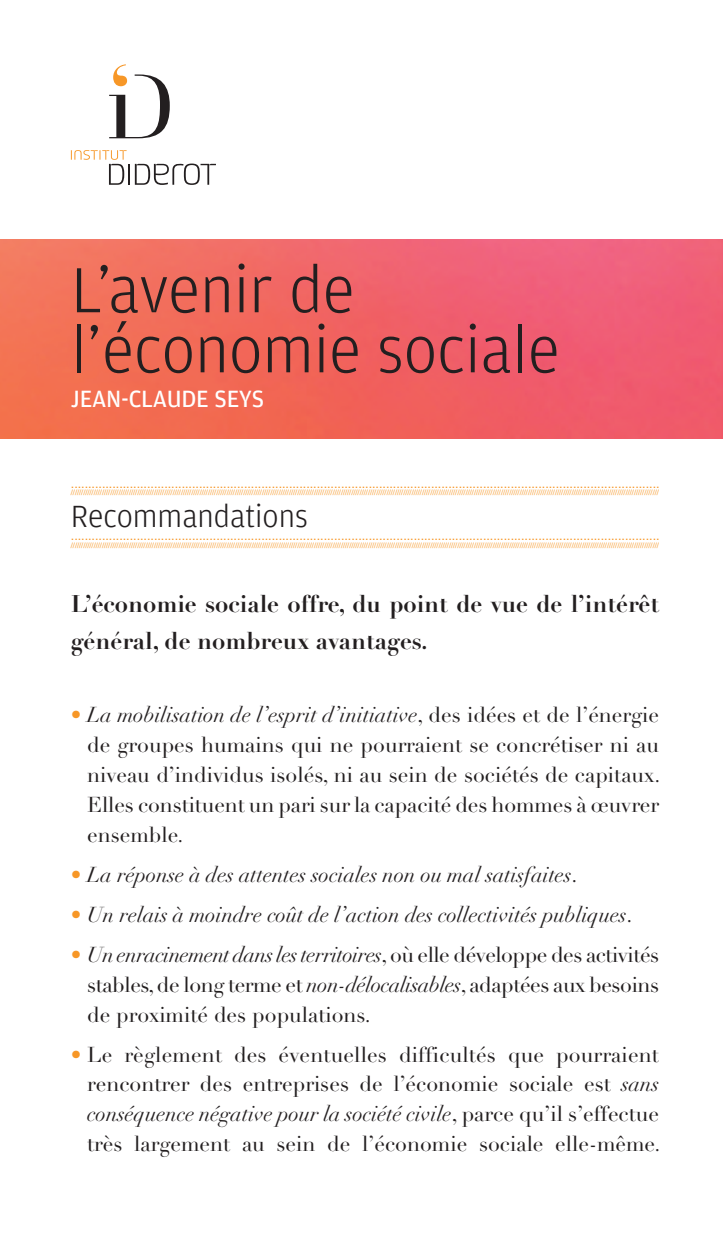
<style>
.page{position:relative;width:723px;height:1241px;background:#fff}
.page>*{position:absolute;margin:0;border:0;box-sizing:border-box;transform-origin:0 0}
.t1{font:300 67.5px/60px "Amplitude";color:#231f20}
.t2{font:300 32.5px "Amplitude";color:#231f20}
.t3{font:25px "Amplitude";letter-spacing:-.01em;color:#fff}
.t4{font:700 23.75px/36px "Didot";color:#231f20}
.t5{font:21.25px/30px "Didot";color:#231f20;text-align:justify}
.t6{font:italic 21.25px "Didot";color:#231f20}
.t7{font:12.5px "Helvetica";color:#f79727}
.t8{font:7.5px "Helvetica";color:#f79727}
.s1{color:#f79727}
.s2{font-style:italic}
.s3{font-style:normal;color:#f79727}
.s4{font-style:normal}
</style>
<div class="page">
<img style="left:0;top:240px;width:723px;height:198px">
<hr style="left:128px;top:164px;width:2px;height:21px;background:#231f20">
<svg style="left:135px;top:163px;width:81px;height:22px"></svg>
<svg style="left:71px;top:150px;width:56px;height:35px"></svg>
<svg style="left:109px;top:64px;width:61px;height:74px"></svg>
<h1 class="t1" style="left:71px;top:259px;width:490px">L’avenir de l’économie sociale</h1>
<p class="t3" style="left:71px;top:385px;width:195px">JEAN-CLAUDE SEYS</p>
<p class="t7" style="left:71px;top:479px;width:590px">..........................................................................................................................................................................</p>
<p class="t8" style="left:71px;top:490px;width:589px">///////////////////////////////////////////////////////////////////////////////////////////////////////////////////////////////////////////////////////////////////////////////////////////////////////////////////////////////////////////////////////////////////////////////////////////</p>
<h2 class="t2" style="left:71px;top:497px;width:238px">Recommandations</h2>
<p class="t7" style="left:71px;top:531px;width:590px">..........................................................................................................................................................................</p>
<p class="t8" style="left:71px;top:542px;width:589px">///////////////////////////////////////////////////////////////////////////////////////////////////////////////////////////////////////////////////////////////////////////////////////////////////////////////////////////////////////////////////////////////////////////////////////////</p>
<p class="t4" style="left:71px;top:586px;width:590px">L’économie sociale offre, du point de vue de l’intérêt général, de nombreux avantages.</p>
<p class="t5" style="left:87px;top:700px;width:575px;text-indent:-16px"><span class="s1">•</span> <span class="s2">La mobilisation de l’esprit d’initiative</span>, des idées et de l’énergie de groupes humains qui ne pourraient se concrétiser ni au niveau d’individus isolés, ni au sein de sociétés de capitaux.<br>Elles constituent un pari sur la capacité des hommes à œuvrer ensemble.</p>
<p class="t6" style="left:71px;top:861px;width:508px"><span class="s3">•</span> La réponse à des attentes sociales non ou mal satisfaites<span class="s4">.</span></p>
<p class="t6" style="left:71px;top:901px;width:563px"><span class="s3">•</span> Un relais à moindre coût de l’action des collectivités publiques<span class="s4">.</span></p>
<p class="t5" style="left:87px;top:939px;width:573px;text-indent:-16px"><span class="s1">•</span> <span class="s2">Un enracinement dans les territoires</span>,où elle développe des activités stables,de long terme et <span class="s2">non-délocalisables</span>,adaptées aux besoins de proximité des populations.</p>
<p class="t5" style="left:87px;top:1039px;width:575px;text-indent:-16px"><span class="s1">•</span> Le règlement des éventuelles difficultés que pourraient rencontrer des entreprises de l’économie sociale est <span class="s2">sans conséquence négative pour la société civile</span>, parce qu’il s’effectue très largement au sein de l’économie sociale elle-même.</p>
</div>
